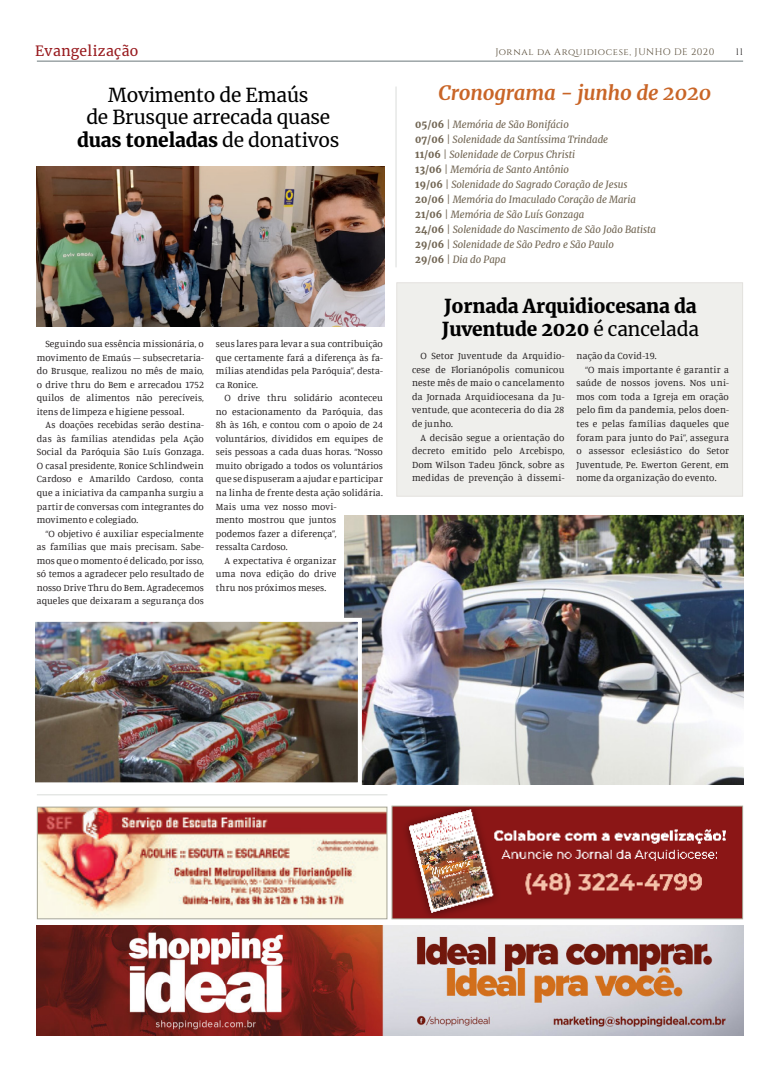
<style>
.page{position:relative;width:780px;height:1078px;background:#fff}
.page>*{position:absolute;margin:0;border:0;box-sizing:border-box;transform-origin:0 0}
.Retalhos_título{font:italic 700 20px "Merriweather";letter-spacing:-.01em;color:#c96527}
.Título_2{font:19px/22.8px "Merriweather";letter-spacing:-.01em;color:#000;text-align:center}
.Título_2-2{font:900 19px/22.8px "Merriweather";letter-spacing:-.01em;color:#000}
.Seção_página{font:14px "Merriweather";letter-spacing:.025em;color:#981a1e}
.t1{font:10px/13.5px "Manuale";letter-spacing:.005em;color:#231f20;text-align:justify}
.Destaque_capa_-_lead{font:italic 10px/15px "Merriweather";color:#726654;scale:.95 1}
.t2{font:9.5px "Cinzel";letter-spacing:.05em;color:#564a36}
.t3{font:9.5px "Cinzel";color:#231f20}
.s1{font-weight:900}
.s2{font-weight:900;font-style:normal}
.s3{font-weight:400}
</style>
<div class="page">
<hr style="left:37px;top:61px;width:706px;height:1px;background:#061b21">
<div style="left:396px;top:282px;width:347px;height:214px;background:#efefec"></div>
<hr style="left:37px;top:794px;width:350px;height:1px;background:#3c483b">
<img style="left:37px;top:925px;width:706px;height:109px">
<img style="left:39px;top:808px;width:346px;height:109px">
<div style="left:37px;top:806px;width:350px;height:113px;border:1px solid #a6a594"></div>
<img style="left:393px;top:807px;width:348px;height:110px">
<div style="left:391px;top:805px;width:352px;height:114px;border:1px solid #a6a594"></div>
<hr style="left:396px;top:86px;width:1px;height:181px;background:#3c483b">
<img style="left:345px;top:515px;width:398px;height:269px">
<img style="left:35px;top:622px;width:322px;height:159px">
<div style="left:25px;top:617px;width:337px;height:169px;border:4px solid #fff"></div>
<img style="left:37px;top:166px;width:348px;height:160px">
<p class="Seção_página" style="left:35px;top:42px;width:104px">Evangelização</p>
<p class="t2" style="left:495px;top:46px;width:221px">Jornal da Arquidiocese, JUNHO DE 2020</p>
<p class="t3" style="left:736px;top:46px;width:9px">11</p>
<p class="Título_2" style="left:77px;top:83px;width:264px">Movimento de Emaús<br>de Brusque arrecada quase <span class="s1">duas toneladas</span> de donativos</p>
<p class="Retalhos_título" style="left:438px;top:79px;width:274px">Cronograma - junho de 2020</p>
<p class="Destaque_capa_-_lead" style="left:415px;top:117px;width:163px"><span class="s2">05/06</span> | Memória de São Bonifácio</p>
<p class="Destaque_capa_-_lead" style="left:415px;top:132px;width:204px"><span class="s2">07/06</span> | Solenidade da Santíssima Trindade<br><span class="s2">11/06</span> | Solenidade de Corpus Christi</p>
<p class="Destaque_capa_-_lead" style="left:415px;top:162px;width:163px"><span class="s2">13/06</span> | Memória de Santo Antônio</p>
<p class="Destaque_capa_-_lead" style="left:415px;top:177px;width:225px"><span class="s2">19/06</span> | Solenidade do Sagrado Coração de Jesus</p>
<p class="Destaque_capa_-_lead" style="left:415px;top:192px;width:234px"><span class="s2">20/06</span> | Memória do Imaculado Coração de Maria</p>
<p class="Destaque_capa_-_lead" style="left:415px;top:207px;width:179px"><span class="s2">21/06</span> | Memória de São Luís Gonzaga</p>
<p class="Destaque_capa_-_lead" style="left:415px;top:222px;width:255px"><span class="s2">24/06</span> | Solenidade do Nascimento de São João Batista</p>
<p class="Destaque_capa_-_lead" style="left:415px;top:237px;width:211px"><span class="s2">29/06</span> | Solenidade de São Pedro e São Paulo</p>
<p class="Destaque_capa_-_lead" style="left:415px;top:252px;width:97px"><span class="s2">29/06</span> | Dia do Papa</p>
<p class="Título_2-2" style="left:442px;top:294px;width:258px">Jornada Arquidiocesana da<br>Juventude 2020 <span class="s3">é cancelada</span></p>
<p class="t1" style="left:412px;top:349px;width:154px;text-indent:9px">O Setor Juventude da Arquidio&shy;cese de Florianópolis comunicou neste mês de maio o cancelamento da Jornada Arquidiocesana da Ju&shy;ventude, que aconteceria do dia 28 de junho.</p>
<p class="t1" style="left:412px;top:430px;width:154px;text-indent:9px">A decisão segue a orientação do decreto emitido pelo Arcebispo, Dom Wilson Tadeu Jönck, sobre as medidas de prevenção à dissemi-</p>
<p class="t1" style="left:37px;top:337px;width:168px;text-indent:9px">Seguindo sua essência missionária, o movimento de Emaús – subsecretaria&shy;do Brusque, realizou no mês de maio, o drive thru do Bem e arrecadou 1752 quilos de alimentos não perecíveis, itens de limpeza e higiene pessoal.</p>
<p class="t1" style="left:37px;top:418px;width:168px;text-indent:9px">As doações recebidas serão destina&shy;das às famílias atendidas pela Ação Social da Paróquia São Luís Gonzaga.<br>O casal presidente, Ronice Schlindwein Cardoso e Amarildo Cardoso, conta que a iniciativa da campanha surgiu a partir de conversas com integrantes do movimento e colegiado.</p>
<p class="t1" style="left:37px;top:526px;width:168px;text-indent:9px">“O objetivo é auxiliar especialmente as famílias que mais precisam. Sabe&shy;mos que o momento é delicado, por isso, só temos a agradecer pelo resultado de nosso Drive Thru do Bem. Agradecemos aqueles que deixaram a segurança dos</p>
<p class="t1" style="left:216px;top:337px;width:168px">seus lares para levar a sua contribuição que certamente fará a diferença às fa&shy;mílias atendidas pela Paróquia”, desta&shy;ca Ronice.</p>
<p class="t1" style="left:216px;top:391px;width:168px;text-align:left;text-indent:9px">O drive thru solidário aconteceu no estacionamento da Paróquia, das<br>8h às 16h, e contou com o apoio de 24 voluntários, divididos em equipes de seis pessoas a cada duas horas. “Nosso muito obrigado a todos os voluntários que se dispuseram a ajudar e participar na linha de frente desta ação solidária.<br>Mais uma vez nosso movi-<br>mento mostrou que juntos<br>podemos fazer a diferença”,<br>ressalta Cardoso.</p>
<p class="t1" style="left:216px;top:553px;width:122px;text-indent:9px">A expectativa é organizar uma nova edição do drive thru nos próximos meses.</p>
<p class="t1" style="left:576px;top:349px;width:81px">nação da Covid-19.</p>
<p class="t1" style="left:576px;top:362px;width:154px;text-indent:9px">“O mais importante é garantir a saúde de nossos jovens. Nos uni&shy;mos com toda a Igreja em oração pelo fim da pandemia, pelos doen&shy;tes e pelas famílias daqueles que foram para junto do Pai”, assegura o assessor eclesiástico do Setor Juventude, Pe. Ewerton Gerent, em nome da organização do evento.</p>
</div>
